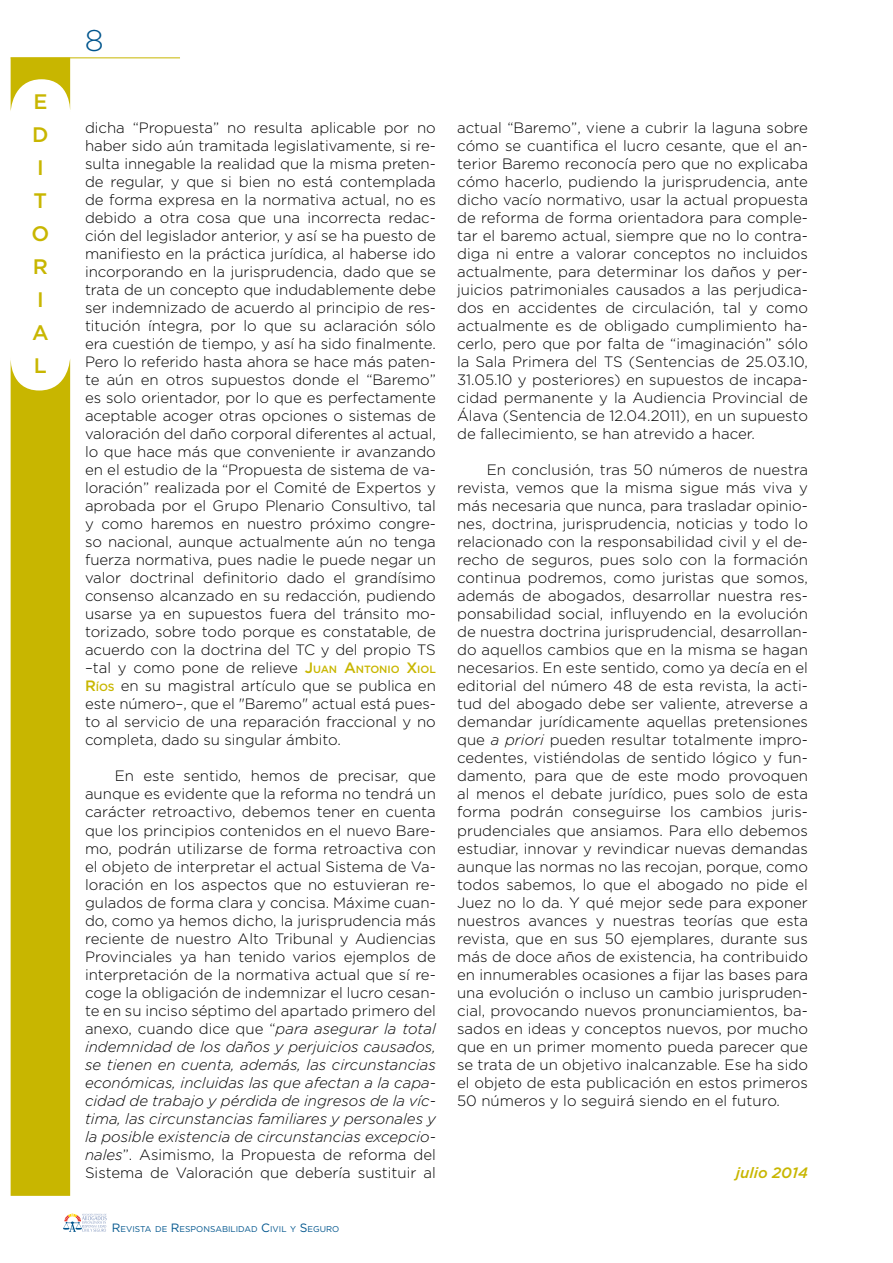
<style>
.page{position:relative;width:893px;height:1263px;background:#fff}
.page>*{position:absolute;margin:0;border:0;box-sizing:border-box;transform-origin:0 0}
.t1{font:300 30px "Gotham";color:#00558d}
.t2{font:500 21px/33px "Gotham";color:#c8b600}
.t3{font:300 15px/18px "Gotham";color:#000;text-align:justify}
.t4{font:italic 500 15px "Gotham";color:#c8b600}
.t5{font:8.4px "Gotham";color:#00558d}
.s1{font-weight:500;color:#c8b600}
.s2{font-weight:500;font-size:10.5px;color:#c8b600}
.s3{font-style:italic}
.s4{font-size:12px}
</style>
<div class="page">
<svg style="left:63px;top:1213px;width:44px;height:19px"></svg>
<hr style="left:11px;top:57px;width:169px;height:1px;background:#c8b600">
<svg style="left:11px;top:57px;width:60px;height:53px"></svg>
<svg style="left:10px;top:360px;width:60px;height:836px;fill:#c8b600"></svg>
<h2 class="t2" style="left:31px;top:85px;width:19px">E<br>D<br>I<br>T<br>O<br>R<br>I<br>A<br>L</h2>
<h1 class="t1" style="left:85px;top:24px;width:20px">8</h1>
<p class="t3" style="left:85px;top:118px;width:352px">dicha “Propuesta” no resulta aplicable por no haber sido aún tramitada legislativamente, si re&shy;sulta innegable la realidad que la misma preten&shy;de regular, y que si bien no está contemplada de forma expresa en la normativa actual, no es debido a otra cosa que una incorrecta redac&shy;ción del legislador anterior, y así se ha puesto de manifiesto en la práctica jurídica, al haberse ido incorporando en la jurisprudencia, dado que se trata de un concepto que indudablemente debe ser indemnizado de acuerdo al principio de res&shy;titución íntegra, por lo que su aclaración sólo era cuestión de tiempo, y así ha sido finalmente.<br>Pero lo referido hasta ahora se hace más paten&shy;te aún en otros supuestos donde el “Baremo” es solo orientador, por lo que es perfectamente aceptable acoger otras opciones o sistemas de valoración del daño corporal diferentes al actual, lo que hace más que conveniente ir avanzando en el estudio de la “Propuesta de sistema de va&shy;loración” realizada por el Comité de Expertos y aprobada por el Grupo Plenario Consultivo, tal y como haremos en nuestro próximo congre&shy;so nacional, aunque actualmente aún no tenga fuerza normativa, pues nadie le puede negar un valor doctrinal definitorio dado el grandísimo consenso alcanzado en su redacción, pudiendo usarse ya en supuestos fuera del tránsito mo&shy;torizado, sobre todo porque es constatable, de acuerdo con la doctrina del TC y del propio TS –tal y como pone de relieve <span class="s1">J</span><span class="s2">UAN</span> <span class="s1">A</span><span class="s2">NTONIO</span> <span class="s1">X</span><span class="s2">IOL </span><span class="s1">R</span><span class="s2">ÍOS</span> en su magistral artículo que se publica en este número–, que el "Baremo" actual está pues&shy;to al servicio de una reparación fraccional y no completa, dado su singular ámbito.</p>
<p class="t3" style="left:85px;top:767px;width:352px;text-indent:30px">En este sentido, hemos de precisar, que aunque es evidente que la reforma no tendrá un carácter retroactivo, debemos tener en cuenta que los principios contenidos en el nuevo Bare&shy;mo, podrán utilizarse de forma retroactiva con el objeto de interpretar el actual Sistema de Va&shy;loración en los aspectos que no estuvieran re&shy;gulados de forma clara y concisa. Máxime cuan&shy;do, como ya hemos dicho, la jurisprudencia más reciente de nuestro Alto Tribunal y Audiencias Provinciales ya han tenido varios ejemplos de interpretación de la normativa actual que sí re&shy;coge la obligación de indemnizar el lucro cesan&shy;te en su inciso séptimo del apartado primero del anexo, cuando dice que “<span class="s3">para asegurar la total indemnidad de los daños y perjuicios causados, se tienen en cuenta, además, las circunstancias económicas, incluidas las que afectan a la capa&shy;cidad de trabajo y pérdida de ingresos de la víc&shy;tima, las circunstancias familiares y personales y la posible existencia de circunstancias excepcio&shy;nales</span>”. Asimismo, la Propuesta de reforma del Sistema de Valoración que debería sustituir al</p>
<p class="t5" style="left:112px;top:1224px;width:229px"><span class="s4">R</span>EVISTA DE <span class="s4">R</span>ESPONSABILIDAD <span class="s4">C</span>IVIL Y <span class="s4">S</span>EGURO</p>
<p class="t3" style="left:457px;top:118px;width:352px">actual “Baremo”, viene a cubrir la laguna sobre cómo se cuantifica el lucro cesante, que el an&shy;terior Baremo reconocía pero que no explicaba cómo hacerlo, pudiendo la jurisprudencia, ante dicho vacío normativo, usar la actual propuesta de reforma de forma orientadora para comple&shy;tar el baremo actual, siempre que no lo contra&shy;diga ni entre a valorar conceptos no incluidos actualmente, para determinar los daños y per&shy;juicios patrimoniales causados a las perjudica&shy;dos en accidentes de circulación, tal y como actualmente es de obligado cumplimiento ha&shy;cerlo, pero que por falta de “imaginación” sólo la Sala Primera del TS (Sentencias de 25.03.10, 31.05.10 y posteriores) en supuestos de incapa&shy;cidad permanente y la Audiencia Provincial de Álava (Sentencia de 12.04.2011), en un supuesto de fallecimiento, se han atrevido a hacer.</p>
<p class="t3" style="left:457px;top:461px;width:352px;text-indent:30px">En conclusión, tras 50 números de nuestra revista, vemos que la misma sigue más viva y más necesaria que nunca, para trasladar opinio&shy;nes, doctrina, jurisprudencia, noticias y todo lo relacionado con la responsabilidad civil y el de&shy;recho de seguros, pues solo con la formación continua podremos, como juristas que somos, además de abogados, desarrollar nuestra res&shy;ponsabilidad social, influyendo en la evolución de nuestra doctrina jurisprudencial, desarrollan&shy;do aquellos cambios que en la misma se hagan necesarios. En este sentido, como ya decía en el editorial del número 48 de esta revista, la acti&shy;tud del abogado debe ser valiente, atreverse a demandar jurídicamente aquellas pretensiones que <span class="s3">a priori</span> pueden resultar totalmente impro&shy;cedentes, vistiéndolas de sentido lógico y fun&shy;damento, para que de este modo provoquen al menos el debate jurídico, pues solo de esta forma podrán conseguirse los cambios juris&shy;prudenciales que ansiamos. Para ello debemos estudiar, innovar y revindicar nuevas demandas aunque las normas no las recojan, porque, como todos sabemos, lo que el abogado no pide el Juez no lo da. Y qué mejor sede para exponer nuestros avances y nuestras teorías que esta revista, que en sus 50 ejemplares, durante sus más de doce años de existencia, ha contribuido en innumerables ocasiones a fijar las bases para una evolución o incluso un cambio jurispruden&shy;cial, provocando nuevos pronunciamientos, ba&shy;sados en ideas y conceptos nuevos, por mucho que en un primer momento pueda parecer que se trata de un objetivo inalcanzable. Ese ha sido el objeto de esta publicación en estos primeros 50 números y lo seguirá siendo en el futuro.</p>
<p class="t4" style="left:736px;top:1164px;width:74px">julio 2014</p>
</div>
